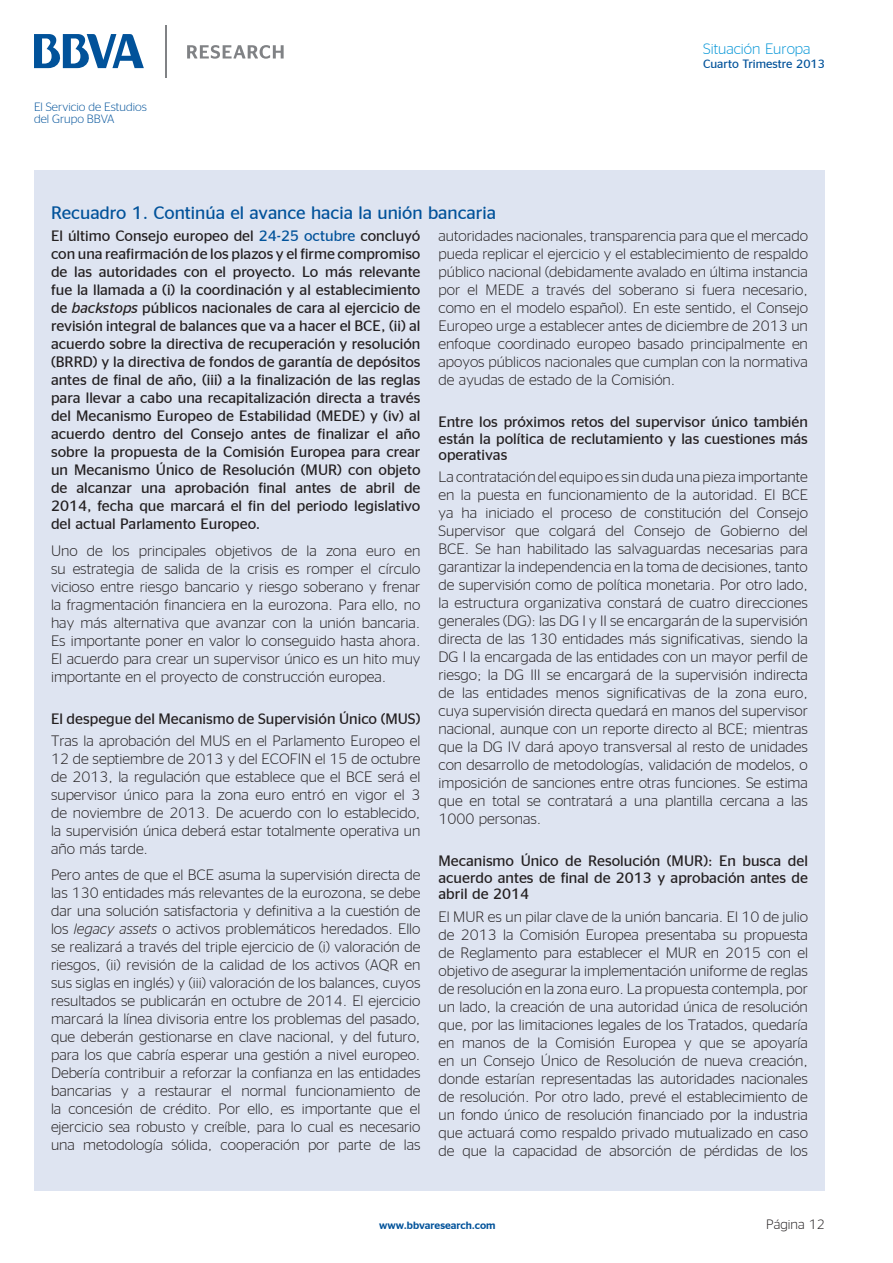
<style>
.page{position:relative;width:893px;height:1263px;background:#fff}
.page>*{position:absolute;margin:0;border:0;box-sizing:border-box;transform-origin:0 0}
.Título_Recuadro{font:18px "BBVA Office";color:#01529a}
.C__de_Texto{font:300 15px/18px "BBVA Office";color:#231f20;text-align:justify}
.C__de_Texto-2{font:15px/18px "BBVA Office";color:#231f20;text-align:justify}
._3er_nivel{font:15px/16.5px "BBVA Office";color:#231f20;text-align:justify}
.t1{font:300 15px "BBVA Office";color:#0696d7}
.t2{font:300 13.5px "BBVA Office";color:#231f20}
.t3{font:300 12px/12px "Stag Sans";color:#01529a}
.t4{font:12px "BBVA Office";color:#01529a}
.t5{font:300 10.5px "BBVA Office";color:#01529a}
.s1{color:#01529a}
.s2{font-style:italic}
</style>
<div class="page">
<svg style="left:187px;top:45px;width:97px;height:14px"></svg>
<svg style="left:34px;top:34px;width:110px;height:34px"></svg>
<hr style="left:165px;top:25px;width:2px;height:52px;background:#808285">
<div style="left:34px;top:170px;width:791px;height:1021px;background:#dee4f1"></div>
<p class="t3" style="left:34px;top:101px;width:114px">El Servicio de Estudios del Grupo BBVA</p>
<p class="t1" style="left:703px;top:40px;width:109px">Situación Europa</p>
<p class="t4" style="left:703px;top:57px;width:123px">Cuarto Trimestre 2013</p>
<p class="Título_Recuadro" style="left:51px;top:202px;width:447px">Recuadro 1. Continúa el avance hacia la unión bancaria</p>
<p class="C__de_Texto-2" style="left:51px;top:226px;width:371px">El último Consejo europeo del <span class="s1">24-25 octubre</span> concluyó con una reafirmación de los plazos y el firme compromiso de las autoridades con el proyecto. Lo más relevante fue la llamada a (i) la coordinación y al establecimiento de <span class="s2">backstops</span> públicos nacionales de cara al ejercicio de revisión integral de balances que va a hacer el BCE, (ii) al acuerdo sobre la directiva de recuperación y resolución (BRRD) y la directiva de fondos de garantía de depósitos antes de final de año, (iii) a la finalización de las reglas para llevar a cabo una recapitalización directa a través del Mecanismo Europeo de Estabilidad (MEDE) y (iv) al acuerdo dentro del Consejo antes de finalizar el año sobre la propuesta de la Comisión Europea para crear un Mecanismo Único de Resolución (MUR) con objeto de alcanzar una aprobación final antes de abril de 2014, fecha que marcará el fin del periodo legislativo del actual Parlamento Europeo.</p>
<p class="C__de_Texto" style="left:51px;top:541px;width:371px">Uno de los principales objetivos de la zona euro en su estrategia de salida de la crisis es romper el círculo vicioso entre riesgo bancario y riesgo soberano y frenar la fragmentación financiera en la eurozona. Para ello, no hay más alternativa que avanzar con la unión bancaria.<br>Es importante poner en valor lo conseguido hasta ahora.<br>El acuerdo para crear un supervisor único es un hito muy importante en el proyecto de construcción europea.</p>
<p class="_3er_nivel" style="left:51px;top:710px;width:371px">El despegue del Mecanismo de Supervisión Único (MUS)</p>
<p class="C__de_Texto" style="left:51px;top:731px;width:371px">Tras la aprobación del MUS en el Parlamento Europeo el 12 de septiembre de 2013 y del ECOFIN el 15 de octubre de 2013, la regulación que establece que el BCE será el supervisor único para la zona euro entró en vigor el 3 de noviembre de 2013. De acuerdo con lo establecido, la supervisión única deberá estar totalmente operativa un año más tarde.</p>
<p class="C__de_Texto" style="left:51px;top:866px;width:371px">Pero antes de que el BCE asuma la supervisión directa de las 130 entidades más relevantes de la eurozona, se debe dar una solución satisfactoria y definitiva a la cuestión de los <span class="s2">legacy assets</span> o activos problemáticos heredados. Ello se realizará a través del triple ejercicio de (i) valoración de riesgos, (ii) revisión de la calidad de los activos (AQR en sus siglas en inglés) y (iii) valoración de los balances, cuyos resultados se publicarán en octubre de 2014. El ejercicio marcará la línea divisoria entre los problemas del pasado, que deberán gestionarse en clave nacional, y del futuro, para los que cabría esperar una gestión a nivel europeo.<br>Debería contribuir a reforzar la confianza en las entidades bancarias y a restaurar el normal funcionamiento de la concesión de crédito. Por ello, es importante que el ejercicio sea robusto y creíble, para lo cual es necesario una metodología sólida, cooperación por parte de las</p>
<p class="C__de_Texto" style="left:438px;top:227px;width:371px">autoridades nacionales, transparencia para que el mercado pueda replicar el ejercicio y el establecimiento de respaldo público nacional (debidamente avalado en última instancia por el MEDE a través del soberano si fuera necesario, como en el modelo español). En este sentido, el Consejo Europeo urge a establecer antes de diciembre de 2013 un enfoque coordinado europeo basado principalmente en apoyos públicos nacionales que cumplan con la normativa de ayudas de estado de la Comisión.</p>
<p class="_3er_nivel" style="left:438px;top:413px;width:371px">Entre los próximos retos del supervisor único también están la política de reclutamiento y las cuestiones más operativas</p>
<p class="C__de_Texto" style="left:438px;top:468px;width:371px">La contratación del equipo es sin duda una pieza importante en la puesta en funcionamiento de la autoridad. El BCE ya ha iniciado el proceso de constitución del Consejo Supervisor que colgará del Consejo de Gobierno del BCE. Se han habilitado las salvaguardas necesarias para garantizar la independencia en la toma de decisiones, tanto de supervisión como de política monetaria. Por otro lado, la estructura organizativa constará de cuatro direcciones generales (DG): las DG I y II se encargarán de la supervisión directa de las 130 entidades más significativas, siendo la DG I la encargada de las entidades con un mayor perfil de riesgo; la DG III se encargará de la supervisión indirecta de las entidades menos significativas de la zona euro, cuya supervisión directa quedará en manos del supervisor nacional, aunque con un reporte directo al BCE; mientras que la DG IV dará apoyo transversal al resto de unidades con desarrollo de metodologías, validación de modelos, o imposición de sanciones entre otras funciones. Se estima que en total se contratará a una plantilla cercana a las 1000 personas.</p>
<p class="_3er_nivel" style="left:438px;top:852px;width:371px">Mecanismo Único de Resolución (MUR): En busca del acuerdo antes de final de 2013 y aprobación antes de abril de 2014</p>
<p class="C__de_Texto" style="left:438px;top:907px;width:371px">El MUR es un pilar clave de la unión bancaria. El 10 de julio de 2013 la Comisión Europea presentaba su propuesta de Reglamento para establecer el MUR en 2015 con el objetivo de asegurar la implementación uniforme de reglas de resolución en la zona euro. La propuesta contempla, por un lado, la creación de una autoridad única de resolución que, por las limitaciones legales de los Tratados, quedaría en manos de la Comisión Europea y que se apoyaría en un Consejo Único de Resolución de nueva creación, donde estarían representadas las autoridades nacionales de resolución. Por otro lado, prevé el establecimiento de un fondo único de resolución financiado por la industria que actuará como respaldo privado mutualizado en caso de que la capacidad de absorción de pérdidas de los</p>
<p class="t5" style="left:379px;top:1219px;width:118px">www.bbvaresearch.com</p>
<p class="t2" style="left:766px;top:1217px;width:60px">Página 12</p>
</div>
